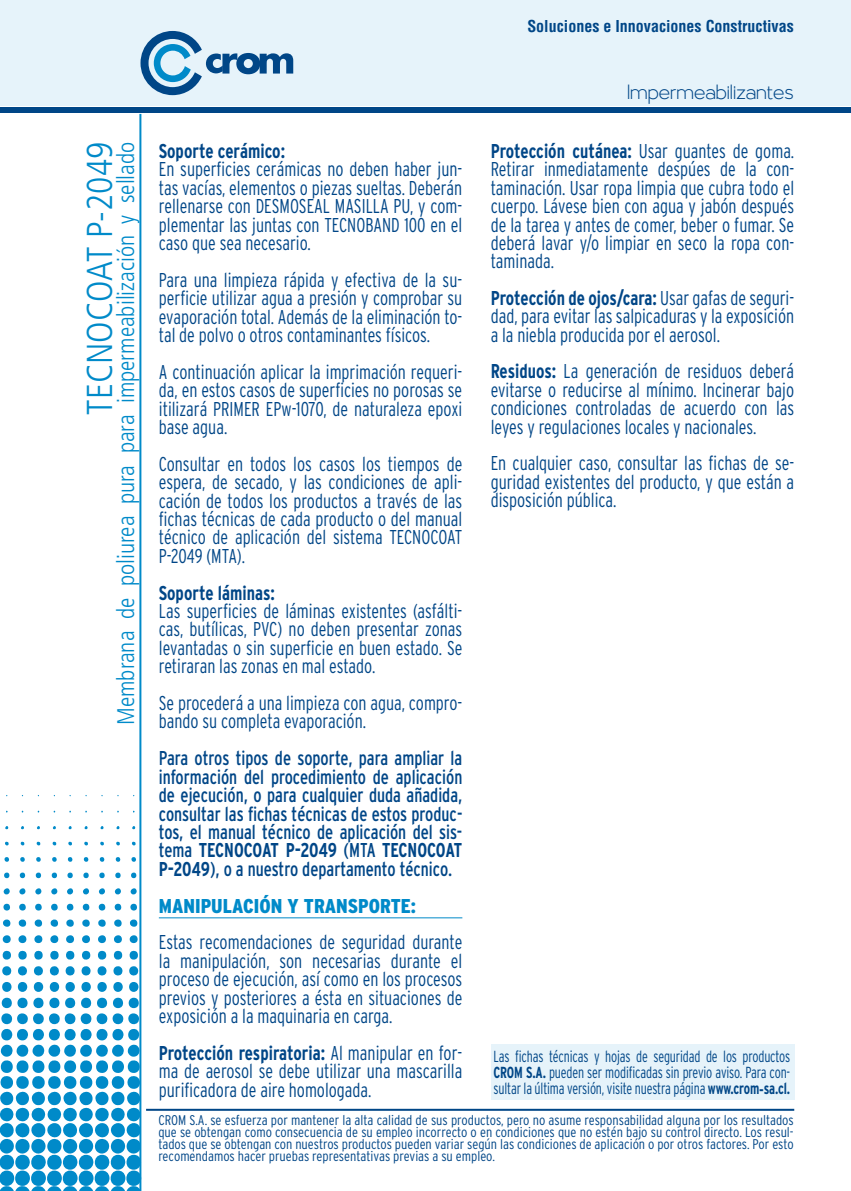
<style>
.page{position:relative;width:851px;height:1191px;background:#fff}
.page>*{position:absolute;margin:0;border:0;box-sizing:border-box;transform-origin:0 0}
.t1{font:300 condensed 36px "Frutiger";color:#008ac9}
.t2{font:28px "Larke";color:#004687}
.t3{font:300 condensed 24px "Frutiger";color:#008ac9}
.t4{font:300 condensed 20px/18.4px "Interstate";color:#004687;text-align:justify;scale:.9 1}
.t5{font:condensed 20px/18.4px "Interstate";color:#004687;text-align:justify;scale:.9 1}
.t6{font:700 condensed 20px "Interstate";color:#004687;scale:.9 1}
.t7{font:900 condensed 20px "Interstate";color:#008ac9}
.t8{font:300 condensed 16px/16px "Interstate";letter-spacing:-.01em;color:#004687;text-align:justify;scale:.85 1}
.t9{font:700 condensed 16px "Helvetica";color:#004687}
.t10{font:300 condensed 14px/12px "Interstate";color:#004687;text-align:justify}
.s1{font-weight:700}
</style>
<div class="page">
<div style="left:0;top:0;width:850px;height:106px;background:#e6f3fa"></div>
<svg style="left:140px;top:31px;width:153px;height:64px"></svg>
<div style="left:0;top:108px;width:850px;height:5px;background:#004687"></div>
<svg style="left:5px;top:841px;width:4px;height:5px"></svg>
<svg style="left:4px;top:857px;width:5px;height:5px"></svg>
<svg style="left:4px;top:872px;width:6px;height:7px"></svg>
<svg style="left:3px;top:888px;width:7px;height:7px"></svg>
<svg style="left:3px;top:903px;width:7px;height:7px"></svg>
<svg style="left:20px;top:841px;width:5px;height:5px"></svg>
<svg style="left:20px;top:857px;width:5px;height:5px"></svg>
<svg style="left:19px;top:872px;width:6px;height:7px"></svg>
<svg style="left:19px;top:888px;width:7px;height:7px"></svg>
<svg style="left:19px;top:903px;width:7px;height:7px"></svg>
<svg style="left:36px;top:841px;width:5px;height:5px"></svg>
<svg style="left:36px;top:857px;width:5px;height:5px"></svg>
<svg style="left:35px;top:872px;width:6px;height:7px"></svg>
<svg style="left:35px;top:888px;width:7px;height:7px"></svg>
<svg style="left:35px;top:903px;width:7px;height:7px"></svg>
<svg style="left:52px;top:841px;width:4px;height:5px"></svg>
<svg style="left:52px;top:857px;width:5px;height:5px"></svg>
<svg style="left:51px;top:872px;width:6px;height:7px"></svg>
<svg style="left:51px;top:888px;width:7px;height:7px"></svg>
<svg style="left:51px;top:903px;width:7px;height:7px"></svg>
<svg style="left:68px;top:841px;width:4px;height:5px"></svg>
<svg style="left:67px;top:857px;width:6px;height:5px"></svg>
<svg style="left:67px;top:872px;width:6px;height:7px"></svg>
<svg style="left:67px;top:888px;width:6px;height:7px"></svg>
<svg style="left:66px;top:903px;width:8px;height:7px"></svg>
<svg style="left:84px;top:841px;width:4px;height:5px"></svg>
<svg style="left:83px;top:857px;width:6px;height:5px"></svg>
<svg style="left:83px;top:872px;width:6px;height:7px"></svg>
<svg style="left:83px;top:888px;width:6px;height:7px"></svg>
<svg style="left:82px;top:903px;width:8px;height:7px"></svg>
<svg style="left:100px;top:841px;width:4px;height:5px"></svg>
<svg style="left:99px;top:857px;width:6px;height:5px"></svg>
<svg style="left:99px;top:872px;width:6px;height:7px"></svg>
<svg style="left:98px;top:888px;width:7px;height:7px"></svg>
<svg style="left:98px;top:903px;width:8px;height:7px"></svg>
<svg style="left:116px;top:841px;width:4px;height:5px"></svg>
<svg style="left:115px;top:857px;width:5px;height:5px"></svg>
<svg style="left:115px;top:872px;width:6px;height:7px"></svg>
<svg style="left:114px;top:888px;width:7px;height:7px"></svg>
<svg style="left:114px;top:903px;width:8px;height:7px"></svg>
<svg style="left:2px;top:919px;width:112px;height:57px"></svg>
<svg style="left:0;top:982px;width:124px;height:209px"></svg>
<svg style="left:132px;top:841px;width:4px;height:5px"></svg>
<svg style="left:131px;top:857px;width:5px;height:5px"></svg>
<svg style="left:131px;top:872px;width:6px;height:7px"></svg>
<svg style="left:130px;top:888px;width:7px;height:7px"></svg>
<svg style="left:130px;top:903px;width:7px;height:7px"></svg>
<svg style="left:114px;top:919px;width:25px;height:57px"></svg>
<svg style="left:124px;top:982px;width:18px;height:209px"></svg>
<hr style="left:146px;top:1108px;width:648px;height:2px;background:#004687">
<hr style="left:139px;top:114px;width:2px;height:1077px;background:#008ac9">
<hr style="left:159px;top:917px;width:303px;height:1px;background:#008ac9">
<div style="left:490px;top:1044px;width:304px;height:56px;background:#e6f3fa"></div>
<p class="t9" style="left:527px;top:16px;width:268px">Soluciones e Innovaciones Constructivas</p>
<h1 class="t1" style="left:79px;top:415px;width:274px;rotate:-90deg">TECNOCOAT P-2049</h1>
<p class="t3" style="left:112px;top:725px;width:585px;rotate:-90deg">Membrana de poliurea pura para impermeabilización y sellado</p>
<p class="t6" style="left:159px;top:140px;width:142px">Soporte cerámico:</p>
<p class="t4" style="left:159px;top:160px;width:339px">En superficies cerámicas no deben haber jun&shy;tas vacías, elementos o piezas sueltas. Deberán rellenarse con DESMOSEAL MASILLA PU, y com&shy;plementar las juntas con TECNOBAND 100 en el caso que sea necesario.</p>
<p class="t4" style="left:159px;top:270px;width:339px">Para una limpieza rápida y efectiva de la su&shy;perficie utilizar agua a presión y comprobar su evaporación total. Además de la eliminación to&shy;tal de polvo o otros contaminantes físicos.</p>
<p class="t4" style="left:159px;top:362px;width:339px">A continuación aplicar la imprimación requeri&shy;da, en estos casos de superficies no porosas se itilizará PRIMER EPw-1070, de naturaleza epoxi base agua.</p>
<p class="t4" style="left:159px;top:454px;width:339px">Consultar en todos los casos los tiempos de espera, de secado, y las condiciones de apli&shy;cación de todos los productos a través de las fichas técnicas de cada producto o del manual técnico de aplicación del sistema TECNOCOAT P-2049 (MTA).</p>
<p class="t6" style="left:159px;top:581px;width:130px">Soporte láminas:</p>
<p class="t4" style="left:159px;top:601px;width:339px">Las superficies de láminas existentes (asfálti&shy;cas, butílicas, PVC) no deben presentar zonas levantadas o sin superficie en buen estado. Se retiraran las zonas en mal estado.</p>
<p class="t4" style="left:159px;top:693px;width:339px">Se procederá a una limpieza con agua, compro&shy;bando su completa evaporación.</p>
<p class="t5" style="left:159px;top:749px;width:339px">Para otros tipos de soporte, para ampliar la información del procedimiento de aplicación de ejecución, o para cualquier duda añadida, consultar las fichas técnicas de estos produc&shy;tos, el manual técnico de aplicación del sis&shy;tema <span class="s1">TECNOCOAT P-2049</span> (MTA <span class="s1">TECNOCOAT P-2049</span>), o a nuestro departamento técnico.</p>
<p class="t7" style="left:159px;top:894px;width:259px">MANIPULACIÓN Y TRANSPORTE:</p>
<p class="t4" style="left:159px;top:933px;width:339px">Estas recomendaciones de seguridad durante la manipulación, son necesarias durante el proceso de ejecución, así como en los procesos previos y posteriores a ésta en situaciones de exposición a la maquinaria en carga.</p>
<p class="t4" style="left:159px;top:1043px;width:339px"><span class="s1">Protección respiratoria:</span> Al manipular en for&shy;ma de aerosol se debe utilizar una mascarilla purificadora de aire homologada.</p>
<h2 class="t2" style="left:627px;top:73px;width:168px">Impermeabilizantes</h2>
<p class="t4" style="left:490px;top:141px;width:339px"><span class="s1">Protección cutánea:</span> Usar guantes de goma.<br>Retirar inmediatamente despúes de la con&shy;taminación. Usar ropa limpia que cubra todo el cuerpo. Lávese bien con agua y jabón después de la tarea y antes de comer, beber o fumar. Se deberá lavar y/o limpiar en seco la ropa con&shy;taminada.</p>
<p class="t4" style="left:490px;top:288px;width:339px"><span class="s1">Protección de ojos/cara:</span> Usar gafas de seguri&shy;dad, para evitar las salpicaduras y la exposición a la niebla producida por el aerosol.</p>
<p class="t4" style="left:490px;top:362px;width:339px"><span class="s1">Residuos:</span> La generación de residuos deberá evitarse o reducirse al mínimo. Incinerar bajo condiciones controladas de acuerdo con las leyes y regulaciones locales y nacionales.</p>
<p class="t4" style="left:490px;top:454px;width:339px">En cualquier caso, consultar las fichas de se&shy;guridad existentes del producto, y que están a disposición pública.</p>
<p class="t8" style="left:493px;top:1048px;width:350px">Las fichas técnicas y hojas de seguridad de los productos <span class="s1">CROM S.A.</span> pueden ser modificadas sin previo aviso. Para con&shy;sultar la última versión, visite nuestra página <span class="s1">www.crom-sa.cl.</span></p>
<p class="t10" style="left:158px;top:1114px;width:636px">CROM S.A. se esfuerza por mantener la alta calidad de sus productos, pero no asume responsabilidad alguna por los resultados que se obtengan como consecuencia de su empleo incorrecto o en condiciones que no estén bajo su control directo. Los resul&shy;tados que se obtengan con nuestros productos pueden variar según las condiciones de aplicación o por otros factores. Por esto recomendamos hacer pruebas representativas previas a su empleo.</p>
</div>
